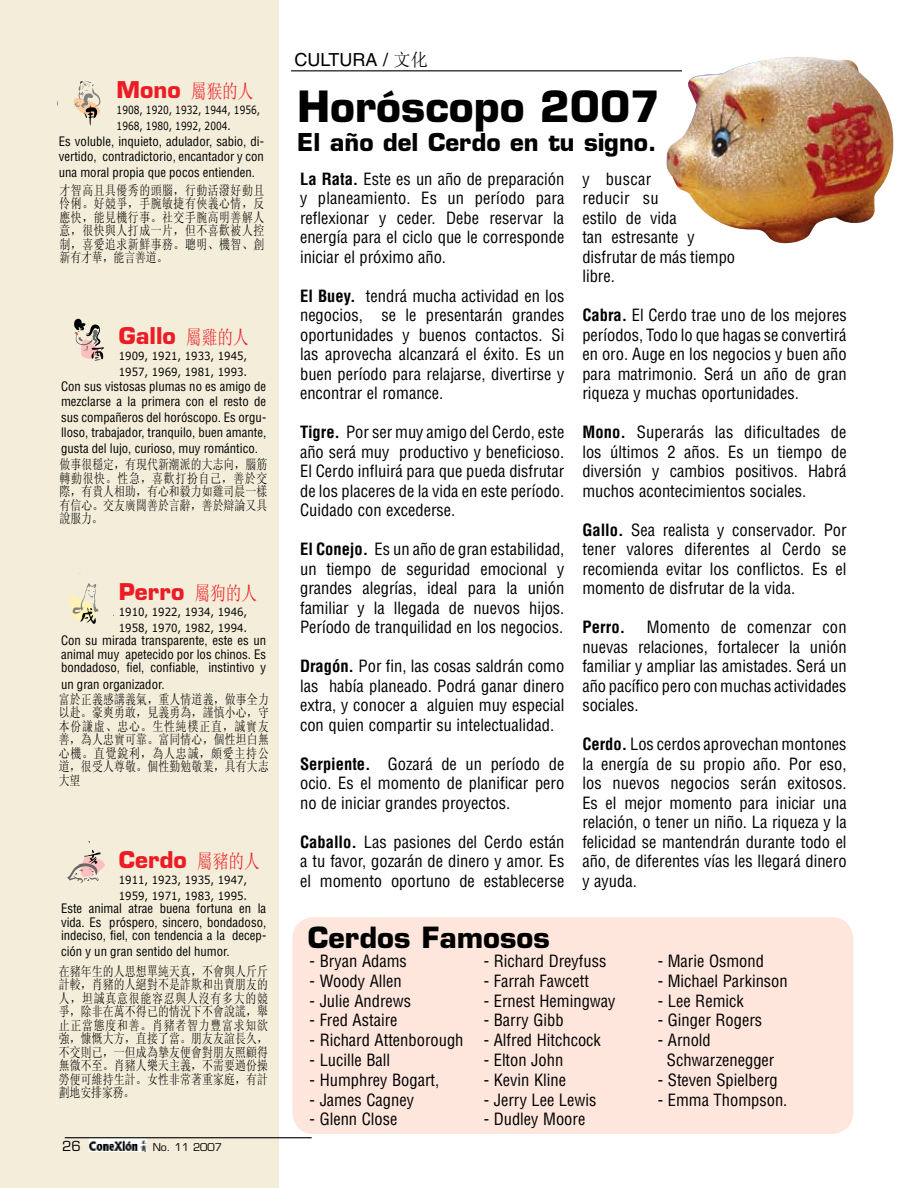
<style>
.page{position:relative;width:918px;height:1188px;background:#fff}
.page>*{position:absolute;margin:0;border:0;box-sizing:border-box;transform-origin:0 0}
.t1{font:700 42px "Eurostile";color:#000}
.t2{font:700 28.5px "Eurostile";color:#000}
.t3{font:700 24px "Eurostile";color:#000}
.t4{font:700 22.5px "Eurostile";color:#ed1c24}
.t5{font:18px "Helvetica";color:#000}
.t6{font:condensed 16.5px/19.5px "Helvetica";color:#000;text-align:justify}
.t7{font:700 condensed 16.5px "Helvetica";letter-spacing:.01em;color:#000}
.t8{font:13.5px/13.5px "Sim Sun";letter-spacing:.025em;color:#000;text-align:justify;scale:.8 1}
.t9{font:13.5px "Eurostile";color:#000}
.t10{font:condensed 12.75px/15.6px "Helvetica";color:#000;text-align:justify}
.t11{font:11.25px "Verdana";color:#000;scale:.9 1}
.t12{font:11.25px "Verdana";color:#000;scale:.8 1}
.t13{font:10.5px "Eurostile";color:#000}
.s1{font-family:"Sim Sun";font-weight:400;font-size:19.5px}
.s2{font-family:"Sim Sun"}
.s3{font-weight:700}
</style>
<div class="page">
<div style="left:0;top:0;width:279px;height:1188px;background:#f3edda"></div>
<hr style="left:291px;top:70px;width:391px;height:1px;background:#000">
<img style="left:89px;top:1138px;width:57px;height:13px">
<hr style="left:65px;top:1137px;width:247px;height:1px;background:#000">
<div style="left:292px;top:917px;width:561px;height:217px;background:#fee6dc;border-radius:22px"></div>
<img style="left:665px;top:57px;width:229px;height:186px">
<svg style="left:74px;top:81px;width:26px;height:45px"></svg>
<svg style="left:74px;top:319px;width:30px;height:42px"></svg>
<svg style="left:69px;top:583px;width:29px;height:41px"></svg>
<svg style="left:67px;top:850px;width:38px;height:33px"></svg>
<h3 class="t4" style="left:117px;top:76px;width:138px">Mono <span class="s1">屬猴的人</span></h3>
<p class="t12" style="left:117px;top:103px;width:81px">1908, 1920, 1932</p>
<p class="t12" style="left:198px;top:103px;width:16px">, 1944</p>
<p class="t12" style="left:228px;top:103px;width:16px">, 1956</p>
<p class="t12" style="left:257px;top:103px;width:6px">,</p>
<p class="t12" style="left:117px;top:119px;width:8px">1968</p>
<p class="t12" style="left:140px;top:119px;width:53px">, 1980, 1992</p>
<p class="t12" style="left:198px;top:119px;width:42px">, 2004.</p>
<p class="t10" style="left:59px;top:133px;width:207px">Es voluble, inquieto, adulador, sabio, di&shy;vertido, contradictorio, encantador y con una moral propia que pocos entienden.</p>
<p class="t8" style="left:60px;top:183px;width:257px">才智高且具優秀的頭腦，行動活潑好動且伶俐。好競爭，手腕敏捷有俠義心情，反應快，能見機行事。社交手腕高明善解人意，很快與人打成一片，但不喜歡被人控制，喜愛追求新鮮事務。聰明、機智、創新有才華，能言善道。</p>
<h3 class="t4" style="left:119px;top:322px;width:131px">Gallo <span class="s1">屬雞的人</span></h3>
<p class="t11" style="left:119px;top:348px;width:45px">1909, 1921</p>
<p class="t11" style="left:178px;top:348px;width:16px">, 1933</p>
<p class="t11" style="left:211px;top:348px;width:16px">, 1945</p>
<p class="t11" style="left:244px;top:348px;width:6px">,</p>
<p class="t11" style="left:119px;top:365px;width:8px">1957</p>
<p class="t11" style="left:145px;top:365px;width:16px">, 1969</p>
<p class="t11" style="left:178px;top:365px;width:16px">, 1981</p>
<p class="t11" style="left:211px;top:365px;width:16px">, 1993</p>
<p class="t11" style="left:244px;top:365px;width:6px">.</p>
<p class="t10" style="left:61px;top:379px;width:207px">Con sus vistosas plumas no es amigo de mezclarse a la primera con el resto de sus compañeros del horóscopo. Es orgu&shy;lloso, trabajador, tranquilo, buen amante, gusta del lujo, curioso, muy romántico.</p>
<p class="t8" style="left:60px;top:458px;width:261px">做事很穩定，有現代新潮派的大志向，腦筋轉動很快。性急，喜歡打扮自己，善於交際，有貴人相助，有心和毅力如雞司晨一樣有信心。交友廣闊善於言辭，善於辯論又具說服力。</p>
<h3 class="t4" style="left:119px;top:578px;width:140px">Perro <span class="s1">屬狗的人</span></h3>
<p class="t11" style="left:119px;top:604px;width:45px">1910, 1922</p>
<p class="t11" style="left:178px;top:604px;width:16px">, 1934</p>
<p class="t11" style="left:211px;top:604px;width:16px">, 1946</p>
<p class="t11" style="left:244px;top:604px;width:6px">,</p>
<p class="t11" style="left:119px;top:621px;width:8px">1958</p>
<p class="t11" style="left:145px;top:621px;width:53px">, 1970, 1982</p>
<p class="t11" style="left:211px;top:621px;width:16px">, 1994</p>
<p class="t11" style="left:244px;top:621px;width:6px">.</p>
<p class="t10" style="left:61px;top:634px;width:207px;line-height:13.5px">Con su mirada transparente, este es un animal muy apetecido por los chinos. Es bondadoso, fiel, confiable, instintivo y</p>
<p class="t10" style="left:61px;top:676px;width:105px">un gran organizador.</p>
<p class="t8" style="left:59px;top:692px;width:264px">富於正義感講義氣，重人情道義，做事全力以赴。豪爽勇敢，見義勇為，謹慎小心，守本份謙虛、忠心。生性純樸正直，誠實友善，為人忠實可靠。富同情心，個性坦白無心機。直覺銳利，為人忠誠，頗愛主持公道，很受人尊敬。個性勤勉敬業，具有大志大望</p>
<h3 class="t4" style="left:119px;top:846px;width:142px">Cerdo <span class="s1">屬豬的人</span></h3>
<p class="t11" style="left:119px;top:872px;width:8px">1911</p>
<p class="t11" style="left:145px;top:872px;width:16px">, 1923</p>
<p class="t11" style="left:178px;top:872px;width:16px">, 1935</p>
<p class="t11" style="left:211px;top:872px;width:16px">, 1947</p>
<p class="t11" style="left:244px;top:872px;width:6px">,</p>
<p class="t11" style="left:119px;top:888px;width:8px">1959</p>
<p class="t11" style="left:145px;top:888px;width:16px">, 1971</p>
<p class="t11" style="left:178px;top:888px;width:16px">, 1983</p>
<p class="t11" style="left:211px;top:888px;width:16px">, 1995</p>
<p class="t11" style="left:244px;top:888px;width:6px">.</p>
<p class="t10" style="left:61px;top:902px;width:207px;line-height:13.5px">Este animal atrae buena fortuna en la vida. Es próspero, sincero, bondadoso, indeciso, fiel, con tendencia a la decep-</p>
<p class="t10" style="left:61px;top:944px;width:170px">ción y un gran sentido del humor.</p>
<p class="t8" style="left:59px;top:964px;width:263px">在豬年生的人思想單純天真，不會與人斤斤計較，肖豬的人絕對不是詐欺和出賣朋友的人，坦誠真意很能容忍與人沒有多大的競爭，除非在萬不得已的情況下不會說謊，舉止正當態度和善。肖豬者智力豐富求知欲強，慷慨大方，直接了當。朋友友誼長久，不交則已，一但成為摯友便會對朋友照顧得無微不至。肖豬人樂天主義，不需要過份操勞便可維持生計。女性非常著重家庭，有計劃地安排家務。</p>
<p class="t9" style="left:62px;top:1138px;width:20px">26</p>
<p class="t13" style="left:153px;top:1140px;width:71px">No. 11 2007</p>
<p class="t5" style="left:295px;top:49px;width:135px">CULTURA / <span class="s2">文化</span></p>
<h1 class="t1" style="left:297px;top:81px;width:365px">Horóscopo 2007</h1>
<h3 class="t3" style="left:297px;top:127px;width:361px">El año del Cerdo en tu signo.</h3>
<p class="t6" style="left:300px;top:169px;width:266px"><span class="s3">La Rata.</span> Este es un año de preparación y planeamiento. Es un período para reflexionar y ceder. Debe reservar la energía para el ciclo que le corresponde iniciar el próximo año.</p>
<p class="t6" style="left:300px;top:286px;width:266px"><span class="s3">El Buey.</span> tendrá mucha actividad en los negocios, se le presentarán grandes oportunidades y buenos contactos. Si las aprovecha alcanzará el éxito. Es un buen período para relajarse, divertirse y encontrar el romance.</p>
<p class="t6" style="left:300px;top:422px;width:266px"><span class="s3">Tigre.</span> Por ser muy amigo del Cerdo, este año será muy productivo y beneficioso.<br>El Cerdo influirá para que pueda disfrutar de los placeres de la vida en este período.<br>Cuidado con excederse.</p>
<p class="t6" style="left:300px;top:539px;width:266px"><span class="s3">El Conejo.</span> Es un año de gran estabilidad, un tiempo de seguridad emocional y grandes alegrías, ideal para la unión familiar y la llegada de nuevos hijos.<br>Período de tranquilidad en los negocios.</p>
<p class="t6" style="left:300px;top:656px;width:266px"><span class="s3">Dragón.</span> Por fin, las cosas saldrán como las había planeado. Podrá ganar dinero extra, y conocer a alguien muy especial con quien compartir su intelectualidad.</p>
<p class="t6" style="left:300px;top:754px;width:266px"><span class="s3">Serpiente.</span> Gozará de un período de ocio. Es el momento de planificar pero no de iniciar grandes proyectos.</p>
<p class="t6" style="left:300px;top:832px;width:266px"><span class="s3">Caballo.</span> Las pasiones del Cerdo están a tu favor, gozarán de dinero y amor. Es el momento oportuno de establecerse</p>
<h2 class="t2" style="left:308px;top:920px;width:244px">Cerdos Famosos</h2>
<p class="t6" style="left:582px;top:169px;width:154px;text-align:left">y buscar<br>reducir su<br>estilo de vida<br>tan estresante y disfrutar de más tiempo libre.</p>
<p class="t6" style="left:582px;top:305px;width:266px"><span class="s3">Cabra.</span> El Cerdo trae uno de los mejores períodos, Todo lo que hagas se convertirá en oro. Auge en los negocios y buen año para matrimonio. Será un año de gran riqueza y muchas oportunidades.</p>
<p class="t6" style="left:582px;top:422px;width:266px"><span class="s3">Mono.</span> Superarás las dificultades de los últimos 2 años. Es un tiempo de diversión y cambios positivos. Habrá muchos acontecimientos sociales.</p>
<p class="t6" style="left:582px;top:520px;width:266px"><span class="s3">Gallo.</span> Sea realista y conservador. Por tener valores diferentes al Cerdo se recomienda evitar los conflictos. Es el momento de disfrutar de la vida.</p>
<p class="t7" style="left:582px;top:617px;width:44px">Perro.</p>
<p class="t6" style="left:582px;top:617px;width:266px;text-indent:64px">Momento de comenzar con nuevas relaciones, fortalecer la unión familiar y ampliar las amistades. Será un año pacífico pero con muchas actividades sociales.</p>
<p class="t6" style="left:582px;top:734px;width:266px"><span class="s3">Cerdo.</span> Los cerdos aprovechan montones la energía de su propio año. Por eso, los nuevos negocios serán exitosos.<br>Es el mejor momento para iniciar una relación, o tener un niño. La riqueza y la felicidad se mantendrán durante todo el año, de diferentes vías les llegará dinero y ayuda.</p>
<p class="t6" style="left:310px;top:951px;width:99px">- Bryan Adams</p>
<p class="t6" style="left:310px;top:971px;width:94px">- Woody Allen</p>
<p class="t6" style="left:310px;top:991px;width:103px">- Julie Andrews</p>
<p class="t6" style="left:310px;top:1011px;width:89px">- Fred Astaire</p>
<p class="t6" style="left:310px;top:1030px;width:155px">- Richard Attenborough</p>
<p class="t6" style="left:310px;top:1050px;width:82px">- Lucille Ball</p>
<p class="t6" style="left:310px;top:1070px;width:131px">- Humphrey Bogart,</p>
<p class="t6" style="left:310px;top:1090px;width:106px">- James Cagney</p>
<p class="t6" style="left:310px;top:1110px;width:89px">- Glenn Close</p>
<p class="t6" style="left:484px;top:951px;width:124px">- Richard Dreyfuss</p>
<p class="t6" style="left:484px;top:971px;width:107px">- Farrah Fawcett</p>
<p class="t6" style="left:484px;top:991px;width:133px">- Ernest Hemingway</p>
<p class="t6" style="left:484px;top:1011px;width:81px">- Barry Gibb</p>
<p class="t6" style="left:484px;top:1030px;width:119px">- Alfred Hitchcock</p>
<p class="t6" style="left:484px;top:1050px;width:81px">- Elton John</p>
<p class="t6" style="left:484px;top:1070px;width:84px">- Kevin Kline</p>
<p class="t6" style="left:484px;top:1090px;width:114px">- Jerry Lee Lewis</p>
<p class="t6" style="left:484px;top:1110px;width:103px">- Dudley Moore</p>
<p class="t6" style="left:658px;top:951px;width:108px">- Marie Osmond</p>
<p class="t6" style="left:658px;top:971px;width:132px">- Michael Parkinson</p>
<p class="t6" style="left:658px;top:991px;width:88px">- Lee Remick</p>
<p class="t6" style="left:658px;top:1011px;width:106px">- Ginger Rogers</p>
<p class="t6" style="left:667px;top:1030px;width:109px;text-indent:-9px">- Arnold<br>Schwarzenegger</p>
<p class="t6" style="left:658px;top:1070px;width:121px">- Steven Spielberg</p>
<p class="t6" style="left:658px;top:1090px;width:131px">- Emma Thompson.</p>
</div>
